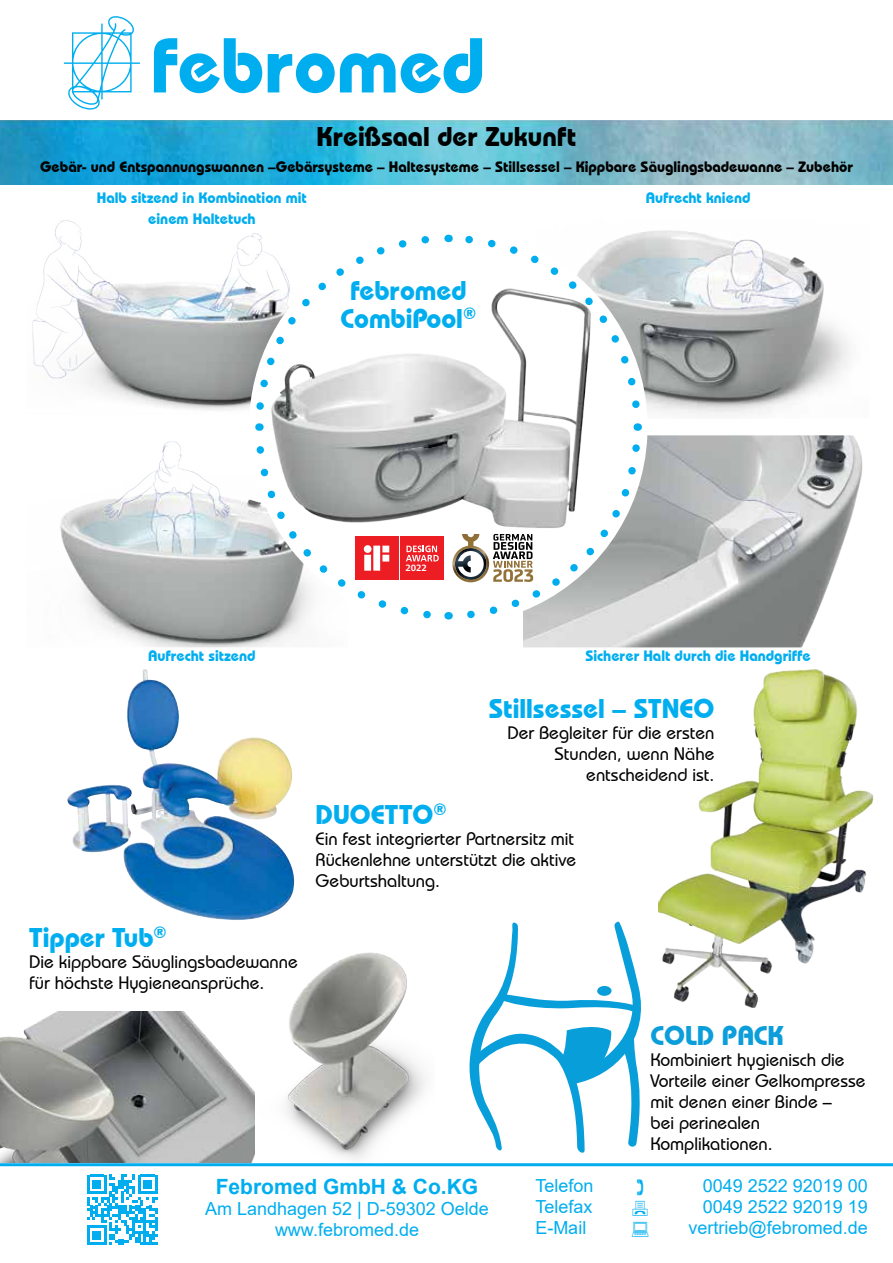
<style>
.page{position:relative;width:893px;height:1263px;background:#fff}
.page>*{position:absolute;margin:0;border:0;box-sizing:border-box;transform-origin:0 0}
.t1{font:700 27px/28.8px "Bauhaus IT Cby BT";color:#00aeef;text-align:center}
.t2{font:700 27px "Bauhaus IT Cby BT";color:#000}
.t3{font:700 27px "Bauhaus IT Cby BT";color:#0c9eda}
.t4{font:700 21px "Arial";color:#00aeef}
.t5{font:500 18px/21px "Bauhaus IT Cby BT";color:#000}
.t6{font:18px/21px "Arial";color:#00aeef;text-align:center}
.t7{font:700 15px "Bauhaus IT Cby BT";color:#000}
.t8{font:700 15px/21.3px "Bauhaus IT Cby BT";color:#00aeef;text-align:center}
.t9{font:700 9.15px "Frutiger Neue LT Pro";color:#fff}
</style>
<div class="page">
<img style="left:0;top:120px;width:893px;height:65px">
<svg style="left:154px;top:38px;width:108px;height:55px"></svg>
<svg style="left:268px;top:38px;width:214px;height:55px"></svg>
<svg style="left:64px;top:16px;width:76px;height:94px"></svg>
<svg style="left:87px;top:1174px;width:71px;height:71px"></svg>
<div style="left:255px;top:952px;width:180px;height:211px;background:#fff;opacity:.75"></div>
<hr style="left:0;top:1163px;width:893px;height:3px;background:#00aeef">
<img style="left:0;top:1011px;width:255px;height:151px">
<img style="left:67px;top:669px;width:227px;height:251px">
<img style="left:659px;top:669px;width:214px;height:338px">
<img style="left:523px;top:435px;width:340px;height:212px">
<img style="left:60px;top:441px;width:244px;height:206px">
<img style="left:32px;top:220px;width:219px;height:190px">
<img style="left:645px;top:230px;width:205px;height:184px">
<svg style="left:251px;top:232px;width:394px;height:391px"></svg>
<svg style="left:469px;top:922px;width:172px;height:231px"></svg>
<h1 class="t2" style="left:317px;top:120px;width:261px">Kreißsaal der Zukunft</h1>
<p class="t7" style="left:40px;top:157px;width:814px">Gebär- und Entspannungswannen –Gebärsysteme – Haltesysteme – Stillsessel – Kippbare Säuglingsbadewanne – Zubehör</p>
<p class="t8" style="left:97px;top:187px;width:211px">Halb sitzend in Kombination mit einem Haltetuch</p>
<p class="t8" style="left:646px;top:187px;width:106px">Aufrecht kniend</p>
<h1 class="t1" style="left:340px;top:275px;width:137px">febromed<br>CombiPool<sup>®</sup></h1>
<p class="t9" style="left:406px;top:562px;width:23px">2022</p>
<p class="t8" style="left:148px;top:645px;width:109px">Aufrecht sitzend</p>
<h1 class="t1" style="left:29px;top:923px;width:139px">Tipper Tub<sup>®</sup></h1>
<p class="t5" style="left:29px;top:951px;width:270px">Die kippbare Säuglingsbadewanne für höchste Hygieneansprüche.</p>
<p class="t8" style="left:585px;top:645px;width:227px">Sicherer Halt durch die Handgriffe</p>
<h1 class="t1" style="left:489px;top:694px;width:227px">Stillsessel – STNEO</h1>
<p class="t5" style="left:507px;top:722px;width:209px;text-align:right">Der Begleiter für die ersten<br>Stunden, wenn Nähe entscheidend ist.</p>
<h1 class="t1" style="left:316px;top:799px;width:132px">DUOETTO<sup>®</sup></h1>
<p class="t5" style="left:316px;top:828px;width:262px">Ein fest integrierter Partnersitz mit<br>Rückenlehne unterstützt die aktive<br>Geburtshaltung.</p>
<h1 class="t3" style="left:651px;top:1019px;width:135px">COLD PACK</h1>
<p class="t5" style="left:651px;top:1049px;width:217px">Kombiniert hygienisch die<br>Vorteile einer Gelkompresse mit denen einer Binde –<br>bei perinealen<br>Komplikationen.</p>
<p class="t4" style="left:216px;top:1172px;width:264px">Febromed GmbH &amp; Co.KG</p>
<p class="t6" style="left:205px;top:1198px;width:285px">Am Landhagen 52 | D-59302 Oelde www.febromed.de</p>
<p class="t6" style="left:535px;top:1175px;width:60px;text-align:justify">Telefon Telefax E-Mail</p>
<p class="t6" style="left:688px;top:1175px;width:181px;text-align:right">0049 2522 92019 00<br>0049 2522 92019 19 vertrieb@febromed.de</p>
</div>
